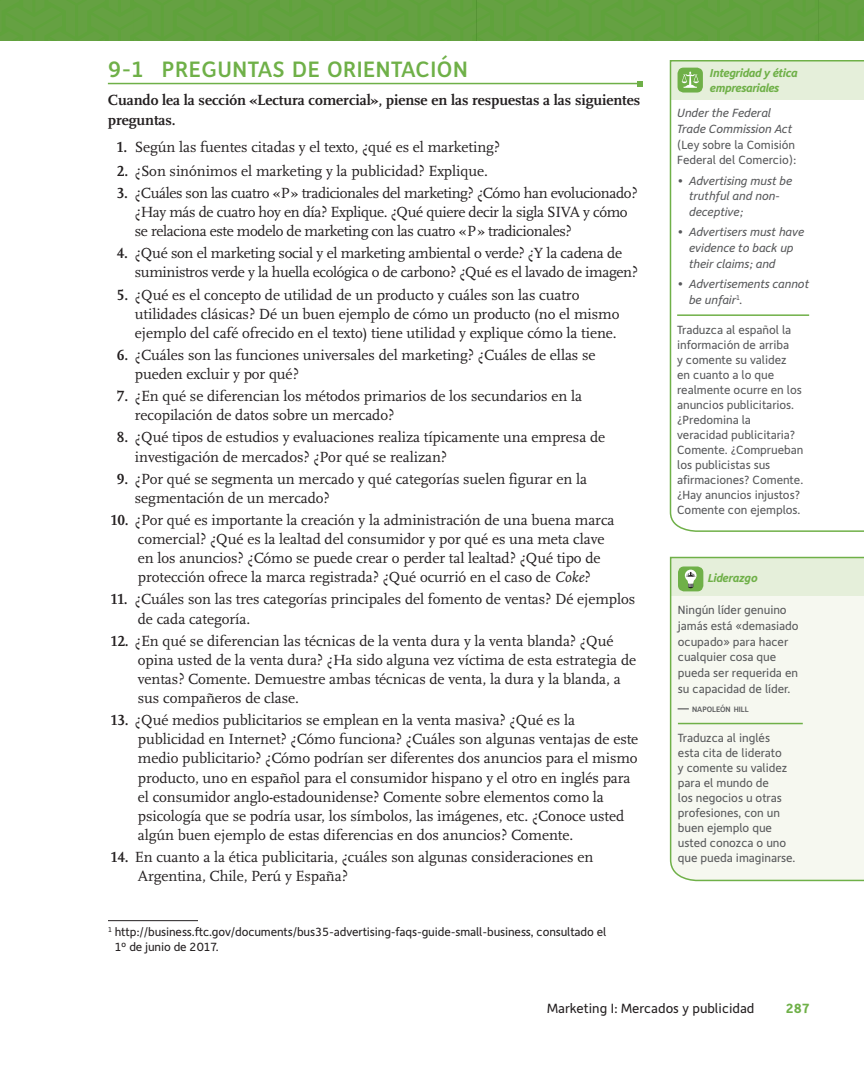
<style>
.page{position:relative;width:864px;height:1080px;background:#fff}
.page>*{position:absolute;margin:0;border:0;box-sizing:border-box;transform-origin:0 0}
.t1{font:500 22.5px "Depot";letter-spacing:.025em;color:#6fb048}
.t2{font:15.3px/19.2px "Scala Pro";letter-spacing:-.005em;color:#231f20}
.t3{font:15.3px/19.2px "Scala Pro";letter-spacing:-.025em;color:#231f20}
.t4{font:700 15.3px/19.5px "Scala Pro";letter-spacing:-.005em;color:#231f20}
.t5{font:13.5px "Depot";color:#231f20}
.t6{font:700 13.5px "Depot";color:#6fb048}
.t7{font:12px/15px "Depot";letter-spacing:-.005em;color:#57585a}
.t8{font:italic 12px/15.8px "Depot";letter-spacing:-.005em;color:#57585a}
.t9{font:12px/15px "Depot";letter-spacing:-.01em;color:#231f20}
.t10{font:italic 700 11.7px/14.2px "Depot";letter-spacing:-.035em;color:#6fb048}
.t11{font:500 7.8px "Depot";letter-spacing:-.005em;color:#57585a}
.s1{font-weight:700}
.s2{font-style:italic}
.s3{font-style:normal}
.s4{font-size:11.25px}
</style>
<div class="page">
<hr style="left:108px;top:83px;width:532px;height:1px;background:#6fb048">
<svg style="left:637px;top:81px;width:6px;height:6px"></svg>
<svg style="left:669px;top:60px;width:195px;height:472px"></svg>
<hr style="left:677px;top:314px;width:132px;height:2px;background:#6fb048">
<svg style="left:669px;top:556px;width:195px;height:326px"></svg>
<hr style="left:678px;top:723px;width:125px;height:1px;background:#6fb048">
<hr style="left:108px;top:920px;width:90px;height:1px;background:#231f20">
<div style="left:678px;top:68px;width:25px;height:25px;background:#6fb048;border-radius:6px"></div>
<svg style="left:682px;top:72px;width:17px;height:16px"></svg>
<div style="left:0;top:0;width:864px;height:40px;background:#65a142"></div>
<p class="t1" style="left:108px;top:55px;width:361px">9-1 PREGUNTAS DE ORIENTACIÓN</p>
<p class="t4" style="left:108px;top:91px;width:534px">Cuando lea la sección «Lectura comercial», piense en las respuestas a las siguientes preguntas.</p>
<p class="t2" style="left:117px;top:138px;width:385px"><span class="s1">1.</span> Según las fuentes citadas y el texto, ¿qué es el marketing?</p>
<p class="t2" style="left:117px;top:161px;width:373px"><span class="s1">2.</span> ¿Son sinónimos el marketing y la publicidad? Explique.</p>
<p class="t3" style="left:135px;top:183px;width:504px;text-indent:-18px"><span class="s1">3.</span> ¿Cuáles son las cuatro «P» tradicionales del marketing? ¿Cómo han evolucionado? ¿Hay más de cuatro hoy en día? Explique. ¿Qué quiere decir la sigla SIVA y cómo se relaciona este modelo de marketing con las cuatro «P» tradicionales?</p>
<p class="t3" style="left:135px;top:244px;width:505px;text-indent:-18px"><span class="s1">4.</span> ¿Qué son el marketing social y el marketing ambiental o verde? ¿Y la cadena de suministros verde y la huella ecológica o de carbono? ¿Qué es el lavado de imagen?</p>
<p class="t2" style="left:135px;top:285px;width:486px;text-indent:-18px"><span class="s1">5.</span> ¿Qué es el concepto de utilidad de un producto y cuáles son las cuatro utilidades clásicas? Dé un buen ejemplo de cómo un producto (no el mismo ejemplo del café ofrecido en el texto) tiene utilidad y explique cómo la tiene.</p>
<p class="t2" style="left:135px;top:345px;width:462px;text-indent:-18px"><span class="s1">6.</span> ¿Cuáles son las funciones universales del marketing? ¿Cuáles de ellas se pueden excluir y por qué?</p>
<p class="t2" style="left:135px;top:387px;width:449px;text-indent:-18px"><span class="s1">7.</span> ¿En qué se diferencian los métodos primarios de los secundarios en la recopilación de datos sobre un mercado?</p>
<p class="t2" style="left:135px;top:428px;width:472px;text-indent:-18px"><span class="s1">8.</span> ¿Qué tipos de estudios y evaluaciones realiza típicamente una empresa de investigación de mercados? ¿Por qué se realizan?</p>
<p class="t2" style="left:135px;top:469px;width:454px;text-indent:-18px"><span class="s1">9.</span> ¿Por qué se segmenta un mercado y qué categorías suelen figurar en la segmentación de un mercado?</p>
<p class="t2" style="left:138px;top:510px;width:478px;text-indent:-27px"><span class="s1">10.</span> ¿Por qué es importante la creación y la administración de una buena marca comercial? ¿Qué es la lealtad del consumidor y por qué es una meta clave en los anuncios? ¿Cómo se puede crear o perder tal lealtad? ¿Qué tipo de protección ofrece la marca registrada? ¿Qué ocurrió en el caso de <span class="s2">Coke</span>?</p>
<p class="t2" style="left:138px;top:590px;width:499px;text-indent:-27px"><span class="s1">11.</span> ¿Cuáles son las tres categorías principales del fomento de ventas? Dé ejemplos de cada categoría.</p>
<p class="t2" style="left:138px;top:631px;width:500px;text-indent:-27px"><span class="s1">12.</span> ¿En qué se diferencian las técnicas de la venta dura y la venta blanda? ¿Qué opina usted de la venta dura? ¿Ha sido alguna vez víctima de esta estrategia de ventas? Comente. Demuestre ambas técnicas de venta, la dura y la blanda, a sus compañeros de clase.</p>
<p class="t2" style="left:138px;top:711px;width:502px;text-indent:-27px"><span class="s1">13.</span> ¿Qué medios publicitarios se emplean en la venta masiva? ¿Qué es la publicidad en Internet? ¿Cómo funciona? ¿Cuáles son algunas ventajas de este medio publicitario? ¿Cómo podrían ser diferentes dos anuncios para el mismo producto, uno en español para el consumidor hispano y el otro en inglés para el consumidor anglo-estadounidense? Comente sobre elementos como la psicología que se podría usar, los símbolos, las imágenes, etc. ¿Conoce usted algún buen ejemplo de estas diferencias en dos anuncios? Comente.</p>
<p class="t2" style="left:138px;top:848px;width:457px;text-indent:-27px"><span class="s1">14.</span> En cuanto a la ética publicitaria, ¿cuáles son algunas consideraciones en<br>Argentina, Chile, Perú y España?</p>
<p class="t9" style="left:115px;top:924px;width:493px;text-indent:-7px"><sup>1</sup> http://business.ftc.gov/documents/bus35-advertising-faqs-guide-small-business, consultado el<br>1º de junio de 2017.</p>
<p class="t10" style="left:710px;top:66px;width:89px">Integridad y ética empresariales</p>
<p class="t7" style="left:677px;top:105px;width:121px;line-height:15.8px"><span class="s2">Under the Federal<br>Trade Commission Act </span>(Ley sobre la Comisión<br>Federal del Comercio):</p>
<p class="t8" style="left:689px;top:172px;width:105px;text-indent:-11px"><span class="s3">•</span> Advertising must be truthful and non&shy;deceptive;</p>
<p class="t8" style="left:689px;top:224px;width:117px;text-indent:-11px"><span class="s3">•</span> Advertisers must have evidence to back up their claims; and</p>
<p class="t8" style="left:689px;top:276px;width:121px;text-indent:-11px"><span class="s3">•</span> Advertisements cannot be unfair<sup>1</sup>.</p>
<p class="t7" style="left:677px;top:322px;width:128px">Traduzca al español la información de arriba<br>y comente su validez<br>en cuanto a lo que realmente ocurre en los anuncios publicitarios. ¿Predomina la veracidad publicitaria?<br>Comente. ¿Comprueban los publicistas sus afirmaciones? Comente. ¿Hay anuncios injustos?<br>Comente con ejemplos.</p>
<p class="t10" style="left:708px;top:570px;width:51px">Liderazgo</p>
<p class="t7" style="left:678px;top:602px;width:122px;line-height:15.8px">Ningún líder genuino jamás está «demasiado ocupado» para hacer cualquier cosa que pueda ser requerida en su capacidad de líder.</p>
<p class="t11" style="left:678px;top:705px;width:72px"><span class="s4">—</span> NAPOLEÓN HILL</p>
<p class="t7" style="left:678px;top:730px;width:119px">Traduzca al inglés<br>esta cita de liderato<br>y comente su validez para el mundo de<br>los negocios u otras profesiones, con un buen ejemplo que usted conozca o uno que pueda imaginarse.</p>
<p class="t5" style="left:547px;top:1000px;width:209px">Marketing I: Mercados y publicidad</p>
<p class="t6" style="left:786px;top:999px;width:26px">287</p>
</div>
